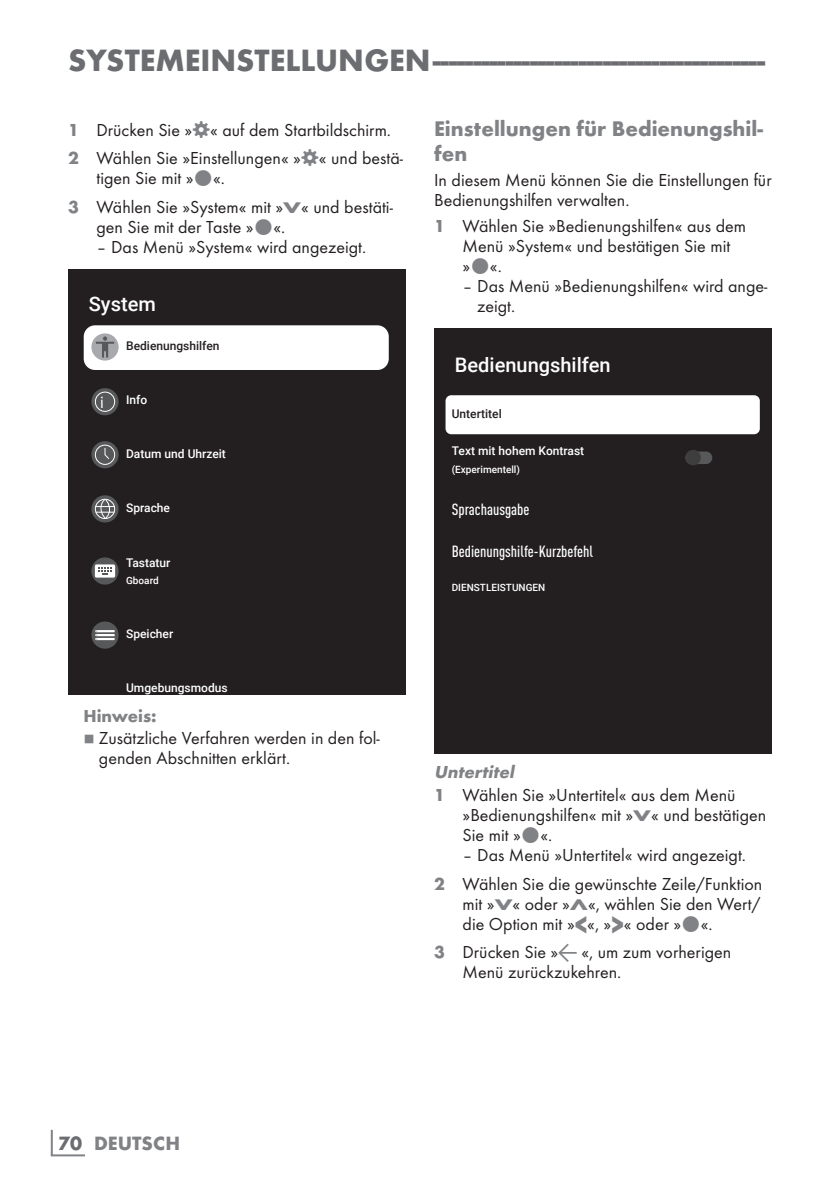
<style>
.page{position:relative;width:840px;height:1191px;background:#fff}
.page>*{position:absolute;margin:0;border:0;box-sizing:border-box;transform-origin:0 0}
.t1{font:700 32px "Futura TOT";color:#6c6d70}
.t2{font:700 22px/24px "Futura TOT";color:#808285}
.t3{font:500 20px "Roboto";color:#fff}
.t4{font:700 20px "Futura TOT";color:#808285}
.t5{font:18px/20px "Futura TOT Boo";color:#231f20}
.t6{font:italic 700 18px "Futura TOT";color:#808285}
.t7{font:700 18px "Futura TOT";color:#808285}
.t8{font:500 condensed 16px "DIN Pro";color:#fff}
.t9{font:500 12px "Roboto";color:#fff}
.t10{font:500 12px "Roboto";color:#231f20}
.t11{font:500 10px "Roboto";color:#fff}
.t12{font:8px "Grund Son Se";color:#808285}
.s1{font-family:"Futura TOT";font-weight:700;color:#808285}
.s2{font-family:"Futura TOT";font-weight:700;font-size:16px;color:#808285}
.s3{font-family:"Futura TOT";font-weight:700;font-size:27.2px;color:#808285}
.s4{font-family:"Arcelik TS9 Android";font-size:20px;color:#808285}
.s5{color:#6c6d70}
</style>
<div class="page">
<hr style="left:51px;top:1129px;width:2px;height:26px;background:#808285">
<hr style="left:51px;top:1154px;width:34px;height:2px;background:#808285">
<div style="left:68px;top:269px;width:337px;height:425px;background:#231f20"></div>
<div style="left:91px;top:388px;width:27px;height:27px;background:#57585a;border-radius:50%"></div>
<div style="left:95px;top:391px;width:20px;height:21px;border:1px solid #fff;border-radius:50%"></div>
<svg style="left:91px;top:441px;width:27px;height:27px"></svg>
<div style="left:95px;top:444px;width:20px;height:21px;border:1px solid #fff;border-radius:50%"></div>
<svg style="left:104px;top:447px;width:6px;height:13px"></svg>
<div style="left:91px;top:495px;width:27px;height:27px;background:#57585a;border-radius:50%"></div>
<div style="left:95px;top:499px;width:20px;height:20px;border:1px solid #fff;border-radius:50%"></div>
<svg style="left:95px;top:498px;width:19px;height:21px"></svg>
<svg style="left:91px;top:557px;width:27px;height:27px"></svg>
<div style="left:95px;top:564px;width:20px;height:13px;background:#fff;border-radius:2px"></div>
<svg style="left:98px;top:567px;width:13px;height:8px"></svg>
<svg style="left:91px;top:621px;width:27px;height:27px"></svg>
<hr style="left:95px;top:634px;width:20px;height:2px;background:#fff">
<hr style="left:95px;top:630px;width:20px;height:2px;background:#fff">
<hr style="left:95px;top:638px;width:20px;height:2px;background:#fff">
<div style="left:84px;top:325px;width:304px;height:45px;background:#fff;border-radius:11px"></div>
<svg style="left:91px;top:333px;width:27px;height:27px"></svg>
<svg style="left:96px;top:336px;width:18px;height:21px"></svg>
<div style="left:434px;top:328px;width:337px;height:426px;background:#231f20"></div>
<div style="left:445px;top:395px;width:314px;height:39px;background:#fff;border-radius:6px"></div>
<div style="left:685px;top:451px;width:26px;height:13px;background:#57585a;border-radius:6px"></div>
<div style="left:685px;top:450px;width:15px;height:15px;background:#3e3e3f;border-radius:50%"></div>
<h1 class="t1" style="left:68px;top:40px;width:698px">SYSTEMEINSTELLUNGEN------------------------------------------</h1>
<p class="t5" style="left:68px;top:115px;width:336px;line-height:28.6px"><span class="s1">1</span> Drücken Sie » « auf dem Startbildschirm.<br><span class="s1">2</span> Wählen Sie »Einstellungen« » « und bestä-</p>
<p class="t5" style="left:68px;top:164px;width:326px;line-height:28.6px;text-indent:28px">tigen Sie mit » «.<br><span class="s1">3</span> Wählen Sie »System« mit »<span class="s2">V</span>« und bestäti-</p>
<p class="t5" style="left:96px;top:217px;width:190px">gen Sie mit der Taste » «.</p>
<p class="t5" style="left:96px;top:237px;width:271px">– Das Menü »System« wird angezeigt.</p>
<p class="t3" style="left:89px;top:290px;width:68px">System</p>
<p class="t8" style="left:100px;top:390px;width:5px">i</p>
<p class="t10" style="left:126px;top:337px;width:95px">Bedienungshilfen</p>
<p class="t9" style="left:126px;top:391px;width:23px">Info</p>
<p class="t9" style="left:126px;top:446px;width:101px">Datum und Uhrzeit</p>
<p class="t9" style="left:126px;top:500px;width:45px">Sprache</p>
<p class="t9" style="left:126px;top:554px;width:46px">Tastatur</p>
<p class="t11" style="left:126px;top:573px;width:34px">Gboard</p>
<p class="t9" style="left:126px;top:625px;width:49px">Speicher</p>
<p class="t9" style="left:126px;top:680px;width:103px">Umgebungsmodus</p>
<p class="t7" style="left:83px;top:704px;width:75px">Hinweis:</p>
<p class="t12" style="left:83px;top:735px;width:13px">7</p>
<p class="t5" style="left:99px;top:728px;width:282px">Zusätzliche Verfahren werden in den fol&shy;genden Abschnitten erklärt.</p>
<p class="t2" style="left:434px;top:117px;width:330px">Einstellungen für Bedienungshil&shy;fen</p>
<p class="t5" style="left:434px;top:170px;width:339px">In diesem Menü können Sie die Einstellungen für<br>Bedienungshilfen verwalten.</p>
<p class="t5" style="left:462px;top:216px;width:285px;text-indent:-28px"><span class="s1">1</span> Wählen Sie »Bedienungshilfen« aus dem<br>Menü »System« und bestätigen Sie mit<br>» «.</p>
<p class="t5" style="left:477px;top:276px;width:291px;text-indent:-15px">– Das Menü »Bedienungshilfen« wird ange&shy;zeigt.</p>
<p class="t3" style="left:454px;top:350px;width:157px">Bedienungshilfen</p>
<p class="t10" style="left:451px;top:405px;width:51px">Untertitel</p>
<p class="t9" style="left:451px;top:442px;width:134px">Text mit hohem Kontrast</p>
<p class="t11" style="left:451px;top:462px;width:70px">(Experimentell)</p>
<p class="t8" style="left:451px;top:497px;width:79px">Sprachausgabe</p>
<p class="t8" style="left:451px;top:539px;width:143px">Bedienungshilfe-Kurzbefehl</p>
<p class="t11" style="left:451px;top:580px;width:95px">DIENSTLEISTUNGEN</p>
<p class="t6" style="left:434px;top:761px;width:85px">Untertitel</p>
<p class="t5" style="left:462px;top:785px;width:305px;text-indent:-28px"><span class="s1">1</span> Wählen Sie »Untertitel« aus dem Menü »Bedienungshilfen« mit »<span class="s2">V</span>« und bestätigen<br>Sie mit » «.</p>
<p class="t5" style="left:434px;top:841px;width:329px;line-height:28.6px;text-indent:28px">– Das Menü »Untertitel« wird angezeigt.<br><span class="s1">2</span> Wählen Sie die gewünschte Zeile/Funktion</p>
<p class="t5" style="left:462px;top:893px;width:299px">mit »<span class="s2">V</span>« oder »<span class="s2">Λ</span>«, wählen Sie den Wert/ die Option mit »<span class="s3">&lt;</span>«, »<span class="s3">&gt;</span>« oder » «.</p>
<p class="t5" style="left:462px;top:942px;width:270px;text-indent:-28px"><span class="s1">3</span> Drücken Sie »<span class="s4">a</span> «, um zum vorherigen<br>Menü zurückzukehren.</p>
<p class="t4" style="left:58px;top:1131px;width:123px"><span class="s5">70</span> DEUTSCH</p>
</div>
